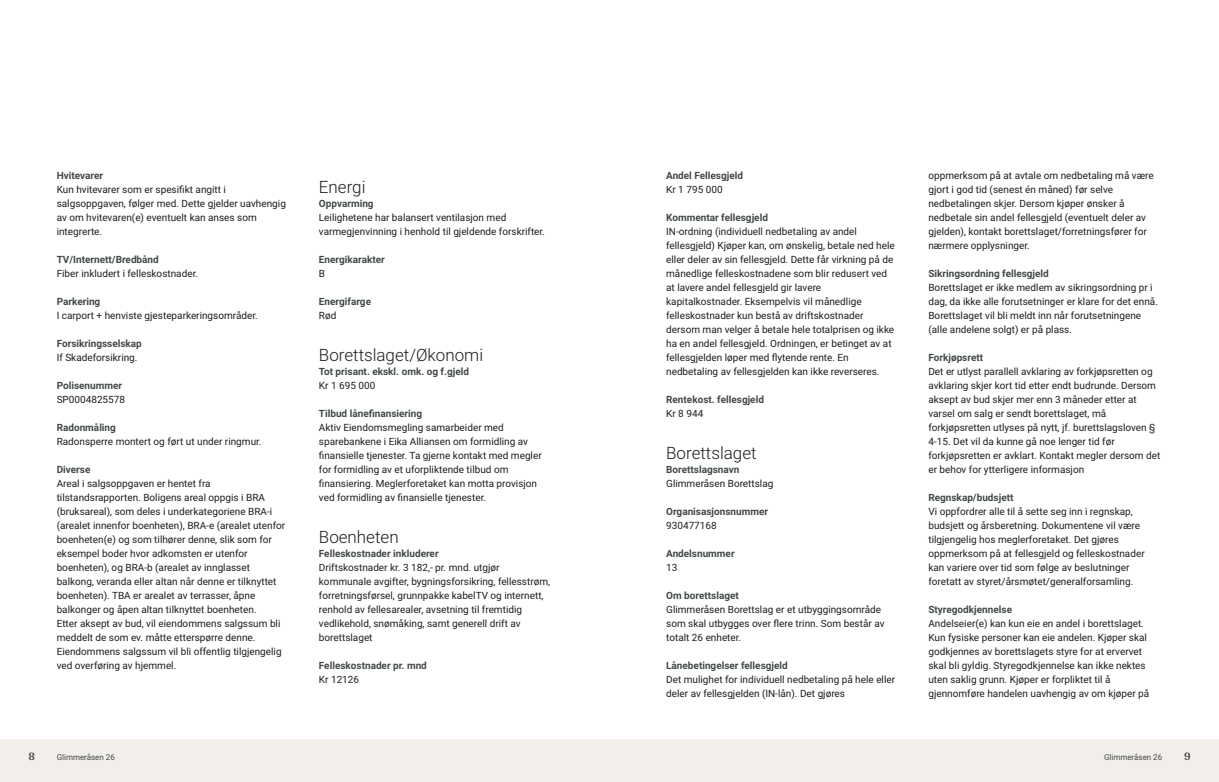
<style>
.page{position:relative;width:1219px;height:782px;background:#fff}
.page>*{position:absolute;margin:0;border:0;box-sizing:border-box;transform-origin:0 0}
.t1{font:300 17px "Roboto";color:#1d1d1b}
.t2{font:700 12px "Arya";color:#414749}
.t3{font:10px/14px "Roboto";color:#1d1d1b}
.t4{font:700 10px "Roboto";color:#414749}
.t5{font:8px "Roboto";color:#414749}
</style>
<div class="page">
<div style="left:0;top:739px;width:612px;height:42px;background:#f2eeea"></div>
<div style="left:607px;top:739px;width:612px;height:42px;background:#f2eeea"></div>
<p class="t4" style="left:57px;top:168px;width:48px">Hvitevarer</p>
<p class="t3" style="left:57px;top:181px;width:231px">Kun hvitevarer som er spesifikt angitt i salgsoppgaven, følger med. Dette gjelder uavhengig av om hvitevaren(e) eventuelt kan anses som integrerte.</p>
<p class="t4" style="left:57px;top:252px;width:104px">TV/ Internett/ Bredbånd</p>
<p class="t3" style="left:57px;top:265px;width:143px">Fiber inkludert i felleskostnader.</p>
<p class="t4" style="left:57px;top:294px;width:45px">Parkering</p>
<p class="t3" style="left:57px;top:307px;width:203px">I carport + henviste gjesteparkeringsområder.</p>
<p class="t4" style="left:57px;top:336px;width:87px">Forsikringsselskap</p>
<p class="t3" style="left:57px;top:349px;width:82px">If Skadeforsikring.</p>
<p class="t4" style="left:57px;top:378px;width:67px">Polisenummer</p>
<p class="t3" style="left:57px;top:391px;width:70px">SP0004825578</p>
<p class="t4" style="left:57px;top:420px;width:61px">Radonmåling</p>
<p class="t3" style="left:57px;top:433px;width:206px">Radonsperre montert og ført ut under ringmur.</p>
<p class="t4" style="left:57px;top:462px;width:35px">Diverse</p>
<p class="t3" style="left:57px;top:475px;width:230px">Areal i salgsoppgaven er hentet fra tilstandsrapporten. Boligens areal oppgis i BRA (bruksareal), som deles i underkategoriene BRA‑i (arealet innenfor boenheten), BRA‑e (arealet utenfor boenheten(e) og som tilhører denne, slik som for eksempel boder hvor adkomsten er utenfor boenheten), og BRA‑b (arealet av innglasset balkong, veranda eller altan når denne er tilknyttet boenheten). TBA er arealet av terrasser, åpne balkonger og åpen altan tilknyttet boenheten.<br>Etter aksept av bud, vil eiendommens salgssum bli meddelt de som ev. måtte etterspørre denne.<br>Eiendommens salgssum vil bli offentlig tilgjengelig ved overføring av hjemmel.</p>
<p class="t2" style="left:28px;top:749px;width:8px">8</p>
<p class="t5" style="left:57px;top:751px;width:60px">Glimmeråsen 26</p>
<h1 class="t1" style="left:319px;top:174px;width:48px">Energi</h1>
<p class="t4" style="left:319px;top:196px;width:56px">Oppvarming</p>
<p class="t3" style="left:319px;top:209px;width:228px">Leilighetene har balansert ventilasjon med varmegjenvinning i henhold til gjeldende forskrifter.</p>
<p class="t4" style="left:319px;top:252px;width:67px">Energikarakter</p>
<p class="t3" style="left:319px;top:265px;width:8px">B</p>
<p class="t4" style="left:319px;top:294px;width:54px">Energifarge</p>
<p class="t3" style="left:319px;top:307px;width:19px">Rød</p>
<h1 class="t1" style="left:319px;top:342px;width:166px">Borettslaget/ Økonomi</h1>
<p class="t4" style="left:319px;top:364px;width:152px">Tot prisant. ekskl. omk. og f.gjeld</p>
<p class="t3" style="left:319px;top:377px;width:58px">Kr 1 695 000</p>
<p class="t4" style="left:319px;top:406px;width:105px">Tilbud lånefinansiering</p>
<p class="t3" style="left:319px;top:419px;width:224px">Aktiv Eiendomsmegling samarbeider med sparebankene i Eika Alliansen om formidling av finansielle tjenester. Ta gjerne kontakt med megler for formidling av et uforpliktende tilbud om finansiering. Meglerforetaket kan motta provisjon ved formidling av finansielle tjenester.</p>
<h1 class="t1" style="left:319px;top:524px;width:81px">Boenheten</h1>
<p class="t4" style="left:319px;top:546px;width:121px">Felleskostnader inkluderer</p>
<p class="t3" style="left:319px;top:559px;width:233px">Driftskostnader kr. 3 182,‑ pr. mnd. utgjør kommunale avgifter, bygningsforsikring, fellesstrøm, forretningsførsel, grunnpakke kabelTV og internett, renhold av fellesarealer, avsetning til fremtidig vedlikehold, snømåking, samt generell drift av borettslaget</p>
<p class="t4" style="left:319px;top:658px;width:110px">Felleskostnader pr. mnd</p>
<p class="t3" style="left:319px;top:671px;width:42px">Kr 12126</p>
<p class="t4" style="left:666px;top:168px;width:78px">Andel Fellesgjeld</p>
<p class="t3" style="left:666px;top:181px;width:58px">Kr 1 795 000</p>
<p class="t4" style="left:666px;top:210px;width:103px">Kommentar fellesgjeld</p>
<p class="t3" style="left:666px;top:223px;width:230px">IN‑ordning (individuell nedbetaling av andel fellesgjeld) Kjøper kan, om ønskelig, betale ned hele eller deler av sin fellesgjeld. Dette får virkning på de månedlige felleskostnadene som blir redusert ved at lavere andel fellesgjeld gir lavere kapitalkostnader. Eksempelvis vil månedlige felleskostnader kun bestå av driftskostnader dersom man velger å betale hele totalprisen og ikke ha en andel fellesgjeld. Ordningen, er betinget av at fellesgjelden løper med flytende rente. En nedbetaling av fellesgjelden kan ikke reverseres.</p>
<p class="t4" style="left:666px;top:392px;width:99px">Rentekost. fellesgjeld</p>
<p class="t3" style="left:666px;top:405px;width:39px">Kr 8 944</p>
<h1 class="t1" style="left:666px;top:440px;width:92px">Borettslaget</h1>
<p class="t4" style="left:666px;top:462px;width:75px">Borettslagsnavn</p>
<p class="t3" style="left:666px;top:475px;width:109px">Glimmeråsen Borettslag</p>
<p class="t4" style="left:666px;top:504px;width:103px">Organisasjonsnummer</p>
<p class="t3" style="left:666px;top:517px;width:52px">930477168</p>
<p class="t4" style="left:666px;top:546px;width:70px">Andelsnummer</p>
<p class="t3" style="left:666px;top:559px;width:13px">13</p>
<p class="t4" style="left:666px;top:588px;width:74px">Om borettslaget</p>
<p class="t3" style="left:666px;top:601px;width:220px">Glimmeråsen Borettslag er et utbyggingsområde som skal utbygges over flere trinn. Som består av totalt 26 enheter.</p>
<p class="t4" style="left:666px;top:658px;width:123px">Lånebetingelser fellesgjeld</p>
<p class="t3" style="left:666px;top:671px;width:230px">Det mulighet for individuell nedbetaling på hele eller deler av fellesgjelden (IN‑lån). Det gjøres</p>
<p class="t3" style="left:928px;top:167px;width:227px">oppmerksom på at avtale om nedbetaling må være gjort i god tid (senest én måned) før selve nedbetalingen skjer. Dersom kjøper ønsker å nedbetale sin andel fellesgjeld (eventuelt deler av gjelden), kontakt borettslaget/ forretningsfører for nærmere opplysninger.</p>
<p class="t4" style="left:928px;top:266px;width:122px">Sikringsordning fellesgjeld</p>
<p class="t3" style="left:928px;top:279px;width:231px">Borettslaget er ikke medlem av sikringsordning pr i dag, da ikke alle forutsetninger er klare for det ennå.<br>Borettslaget vil bli meldt inn når forutsetningene (alle andelene solgt) er på plass.</p>
<p class="t4" style="left:928px;top:350px;width:56px">Forkjøpsrett</p>
<p class="t3" style="left:928px;top:363px;width:233px">Det er utlyst parallell avklaring av forkjøpsretten og avklaring skjer kort tid etter endt budrunde. Dersom aksept av bud skjer mer enn 3 måneder etter at varsel om salg er sendt borettslaget, må forkjøpsretten utlyses på nytt, jf. burettslagsloven § 4‑15. Det vil da kunne gå noe lenger tid før forkjøpsretten er avklart. Kontakt megler dersom det er behov for ytterligere informasjon</p>
<p class="t4" style="left:928px;top:490px;width:87px">Regnskap/ budsjett</p>
<p class="t3" style="left:928px;top:503px;width:218px">Vi oppfordrer alle til å sette seg inn i regnskap, budsjett og årsberetning. Dokumentene vil være tilgjengelig hos meglerforetaket. Det gjøres oppmerksom på at fellesgjeld og felleskostnader kan variere over tid som følge av beslutninger foretatt av styret/ årsmøtet/ generalforsamling.</p>
<p class="t4" style="left:928px;top:602px;width:85px">Styregodkjennelse</p>
<p class="t3" style="left:928px;top:615px;width:222px">Andelseier(e) kan kun eie en andel i borettslaget.<br>Kun fysiske personer kan eie andelen. Kjøper skal godkjennes av borettslagets styre for at ervervet skal bli gyldig. Styregodkjennelse kan ikke nektes uten saklig grunn. Kjøper er forpliktet til å gjennomføre handelen uavhengig av om kjøper på</p>
<p class="t5" style="left:1104px;top:751px;width:60px">Glimmeråsen 26</p>
<p class="t2" style="left:1184px;top:749px;width:8px">9</p>
</div>
